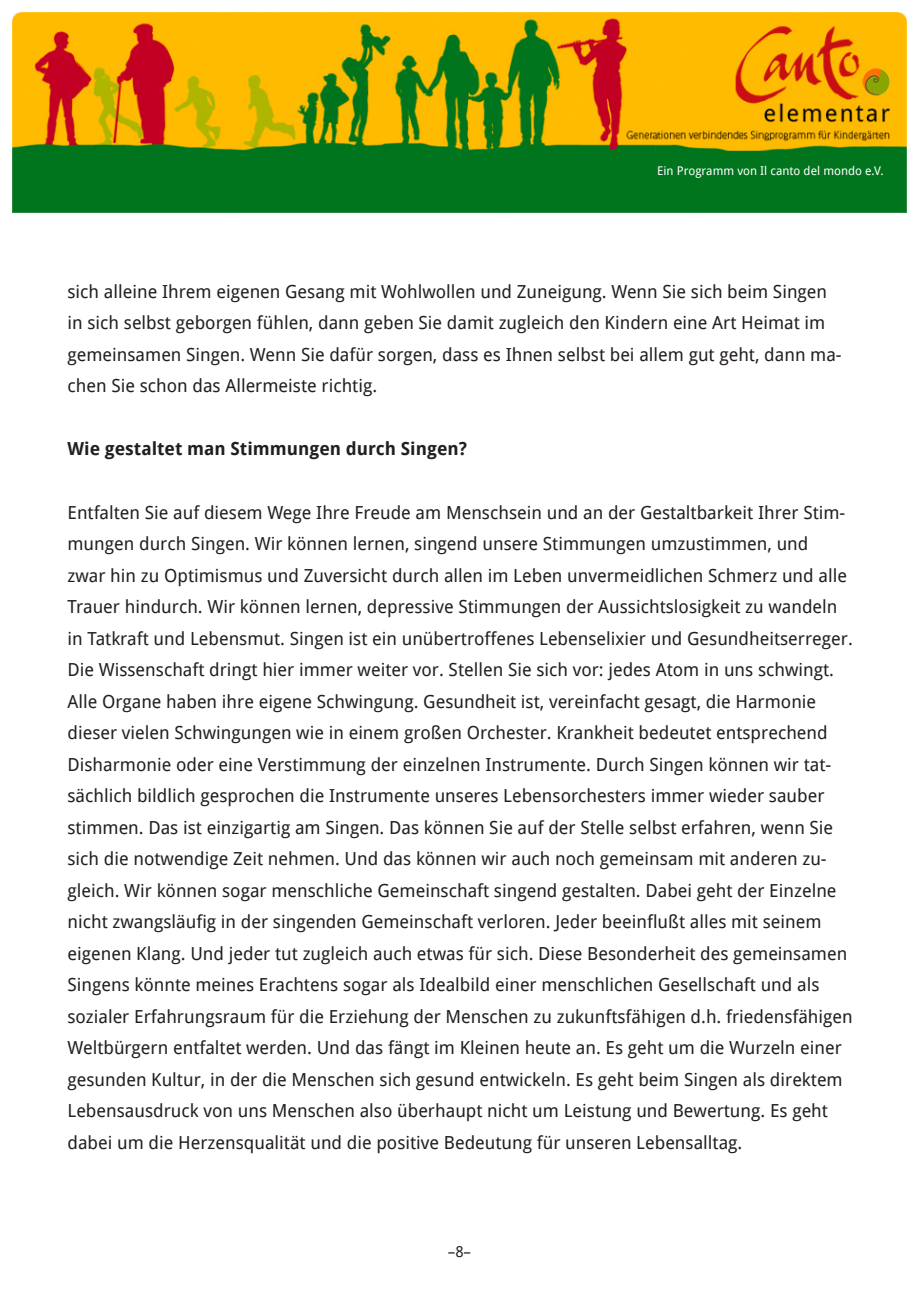
<style>
.page{position:relative;width:919px;height:1289px;background:#fff}
.page>*{position:absolute;margin:0;border:0;box-sizing:border-box;transform-origin:0 0}
.t1{font:18px/31.5px "Droid Sans";color:#231f20}
.t2{font:700 18px "Droid Sans";color:#231f20}
.t3{font:15px "Droid Sans";color:#231f20}
.t4{font:12px "Droid Sans";color:#fff}
</style>
<div class="page">
<img style="left:13px;top:13px;width:893px;height:199px">
<p class="t4" style="left:657px;top:162px;width:228px">Ein Programm von Il canto del mondo e.V.</p>
<p class="t1" style="left:67px;top:275px;width:775px">sich alleine Ihrem eigenen Gesang mit Wohlwollen und Zuneigung. Wenn Sie sich beim Singen in sich selbst geborgen fühlen, dann geben Sie damit zugleich den Kindern eine Art Heimat im gemeinsamen Singen. Wenn Sie dafür sorgen, dass es Ihnen selbst bei allem gut geht, dann ma&shy;chen Sie schon das Allermeiste richtig.</p>
<p class="t2" style="left:67px;top:436px;width:401px">Wie gestaltet man Stimmungen durch Singen?</p>
<p class="t1" style="left:67px;top:496px;width:786px">Entfalten Sie auf diesem Wege Ihre Freude am Menschsein und an der Gestaltbarkeit Ihrer Stim&shy;mungen durch Singen. Wir können lernen, singend unsere Stimmungen umzustimmen, und<br>zwar hin zu Optimismus und Zuversicht durch allen im Leben unvermeidlichen Schmerz und alle Trauer hindurch. Wir können lernen, depressive Stimmungen der Aussichtslosigkeit zu wandeln in Tatkraft und Lebensmut. Singen ist ein unübertroffenes Lebenselixier und Gesundheitserreger.<br>Die Wissenschaft dringt hier immer weiter vor. Stellen Sie sich vor: jedes Atom in uns schwingt.<br>Alle Organe haben ihre eigene Schwingung. Gesundheit ist, vereinfacht gesagt, die Harmonie dieser vielen Schwingungen wie in einem großen Orchester. Krankheit bedeutet entsprechend Disharmonie oder eine Verstimmung der einzelnen Instrumente. Durch Singen können wir tat&shy;sächlich bildlich gesprochen die Instrumente unseres Lebensorchesters immer wieder sauber stimmen. Das ist einzigartig am Singen. Das können Sie auf der Stelle selbst erfahren, wenn Sie sich die notwendige Zeit nehmen. Und das können wir auch noch gemeinsam mit anderen zu&shy;gleich. Wir können sogar menschliche Gemeinschaft singend gestalten. Dabei geht der Einzelne nicht zwangsläufig in der singenden Gemeinschaft verloren. Jeder beeinflußt alles mit seinem eigenen Klang. Und jeder tut zugleich auch etwas für sich. Diese Besonderheit des gemeinsamen Singens könnte meines Erachtens sogar als Idealbild einer menschlichen Gesellschaft und als sozialer Erfahrungsraum für die Erziehung der Menschen zu zukunftsfähigen d.h. friedensfähigen Weltbürgern entfaltet werden. Und das fängt im Kleinen heute an. Es geht um die Wurzeln einer gesunden Kultur, in der die Menschen sich gesund entwickeln. Es geht beim Singen als direktem Lebensausdruck von uns Menschen also überhaupt nicht um Leistung und Bewertung. Es geht dabei um die Herzensqualität und die positive Bedeutung für unseren Lebensalltag.</p>
<p class="t3" style="left:448px;top:1241px;width:25px">–8–</p>
</div>
